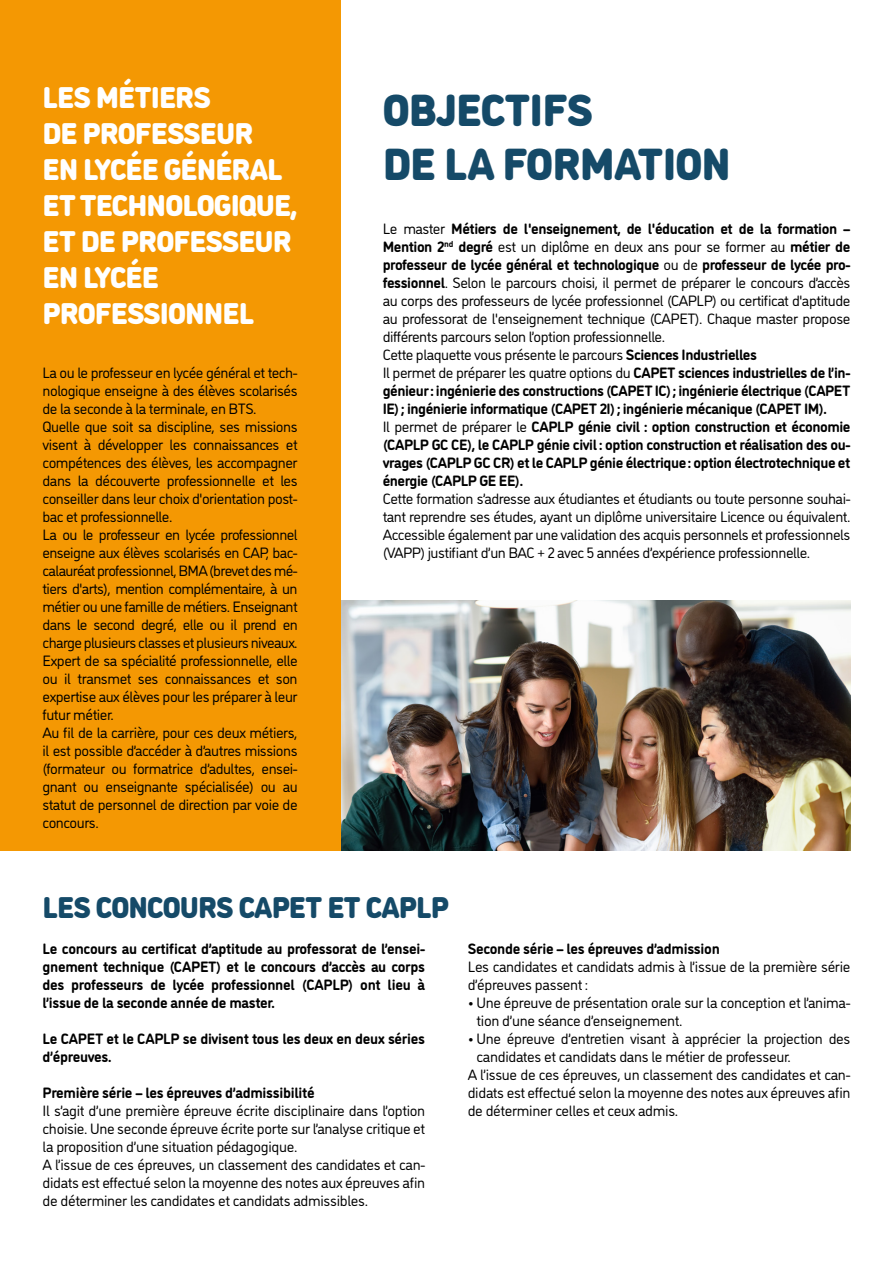
<style>
.page{position:relative;width:893px;height:1263px;background:#fff}
.page>*{position:absolute;margin:0;border:0;box-sizing:border-box;transform-origin:0 0}
.t1{font:900 45px/54px "DI Nosaur";letter-spacing:-.02em;color:#154a68}
.t2{font:900 30px/36px "DI Nosaur";letter-spacing:-.03em;color:#fff}
.t3{font:900 30px "DI Nosaur";letter-spacing:-.03em;color:#154a68}
.t4{font:15px/18px "DI Nosaur";letter-spacing:-.03em;color:#000}
.t5{font:700 15px/18px "DI Nosaur";letter-spacing:-.03em;color:#000}
.s1{font-weight:400}
</style>
<div class="page">
<img style="left:340px;top:601px;width:510px;height:249px">
<div style="left:0;top:0;width:340px;height:850px;background:#f49803"></div>
<h2 class="t2" style="left:43px;top:77px;width:256px">LES MÉTIERS<br>DE PROFESSEUR<br>EN LYCÉE GÉNÉRAL<br>ET TECHNOLOGIQUE,<br>ET DE PROFESSEUR<br>EN LYCÉE<br>PROFESSIONNEL</h2>
<p class="t4" style="left:43px;top:363px;width:257px">La ou le professeur en lycée général et tech&shy;nologique enseigne à des élèves scolarisés de la seconde à la terminale, en BTS.<br>Quelle que soit sa discipline, ses missions visent à développer les connaissances et compétences des élèves, les accompagner dans la découverte professionnelle et les conseiller dans leur choix d'orientation post&shy;bac et professionnelle.<br>La ou le professeur en lycée professionnel enseigne aux élèves scolarisés en CAP, bac&shy;calauréat professionnel, BMA (brevet des mé&shy;tiers d'arts), mention complémentaire, à un métier ou une famille de métiers. Enseignant dans le second degré, elle ou il prend en charge plusieurs classes et plusieurs niveaux.<br>Expert de sa spécialité professionnelle, elle ou il transmet ses connaissances et son expertise aux élèves pour les préparer à leur futur métier.<br>Au fil de la carrière, pour ces deux métiers, il est possible d’accéder à d’autres missions (formateur ou formatrice d’adultes, ensei&shy;gnant ou enseignante spécialisée) ou au statut de personnel de direction par voie de concours.</p>
<h1 class="t1" style="left:383px;top:79px;width:350px">OBJECTIFS<br>DE LA FORMATION</h1>
<p class="t5" style="left:383px;top:218px;width:469px"><span class="s1">Le master</span> Métiers de l'enseignement, de l'éducation et de la formation – Mention 2<sup>nd</sup> degré <span class="s1">est un diplôme en deux ans pour se former au</span> métier de professeur de lycée général et technologique <span class="s1">ou de</span> professeur de lycée pro&shy;fessionnel<span class="s1">. Selon le parcours choisi, il permet de préparer le concours d’accès au corps des professeurs de lycée professionnel (CAPLP) ou certificat d'aptitude au professorat de l'enseignement technique (CAPET). Chaque master propose différents parcours selon l’option professionnelle.<br>Cette plaquette vous présente le parcours</span> Sciences Industrielles<br><span class="s1">Il permet de préparer les quatre options du</span> CAPET sciences industrielles de l’in&shy;génieur : ingénierie des constructions (CAPET IC) ; ingénierie électrique (CAPET IE) ; ingénierie informatique (CAPET 2I) ; ingénierie mécanique (CAPET IM).<br><span class="s1">Il permet de préparer le</span> CAPLP génie civil : option construction et économie (CAPLP GC CE), le CAPLP génie civil : option construction et réalisation des ou&shy;vrages (CAPLP GC CR) et le CAPLP génie électrique : option électrotechnique et énergie (CAPLP GE EE).</p>
<p class="t4" style="left:383px;top:489px;width:469px;text-align:justify">Cette formation s’adresse aux étudiantes et étudiants ou toute personne souhai&shy;tant reprendre ses études, ayant un diplôme universitaire Licence ou équivalent.<br>Accessible également par une validation des acquis personnels et professionnels (VAPP) justifiant d’un BAC + 2 avec 5 années d’expérience professionnelle.</p>
<h2 class="t3" style="left:43px;top:884px;width:408px">LES CONCOURS CAPET ET CAPLP</h2>
<p class="t5" style="left:43px;top:938px;width:384px;text-align:justify">Le concours au certificat d’aptitude au professorat de l’ensei&shy;gnement technique (CAPET) et le concours d’accès au corps des professeurs de lycée professionnel (CAPLP) ont lieu à l’issue de la seconde année de master.</p>
<p class="t5" style="left:43px;top:1028px;width:384px">Le CAPET et le CAPLP se divisent tous les deux en deux séries d’épreuves.</p>
<p class="t5" style="left:43px;top:1082px;width:274px">Première série – les épreuves d’admissibilité</p>
<p class="t4" style="left:43px;top:1101px;width:384px">Il s’agit d’une première épreuve écrite disciplinaire dans l’option choisie. Une seconde épreuve écrite porte sur l’analyse critique et la proposition d’une situation pédagogique.<br>A l’issue de ces épreuves, un classement des candidates et can&shy;didats est effectué selon la moyenne des notes aux épreuves afin de déterminer les candidates et candidats admissibles.</p>
<p class="t5" style="left:468px;top:938px;width:254px">Seconde série – les épreuves d’admission</p>
<p class="t4" style="left:468px;top:957px;width:384px">Les candidates et candidats admis à l’issue de la première série d’épreuves passent :</p>
<p class="t4" style="left:476px;top:993px;width:375px;text-indent:-9px">• Une épreuve de présentation orale sur la conception et l’anima&shy;tion d’une séance d’enseignement.</p>
<p class="t4" style="left:468px;top:1029px;width:384px">• Une épreuve d’entretien visant à apprécier la projection des</p>
<p class="t4" style="left:476px;top:1047px;width:316px">candidates et candidats dans le métier de professeur.</p>
<p class="t4" style="left:468px;top:1065px;width:384px">A l’issue de ces épreuves, un classement des candidates et can-</p>
<p class="t4" style="left:468px;top:1083px;width:384px">didats est effectué selon la moyenne des notes aux épreuves afin</p>
<p class="t4" style="left:468px;top:1101px;width:212px">de déterminer celles et ceux admis.</p>
</div>
